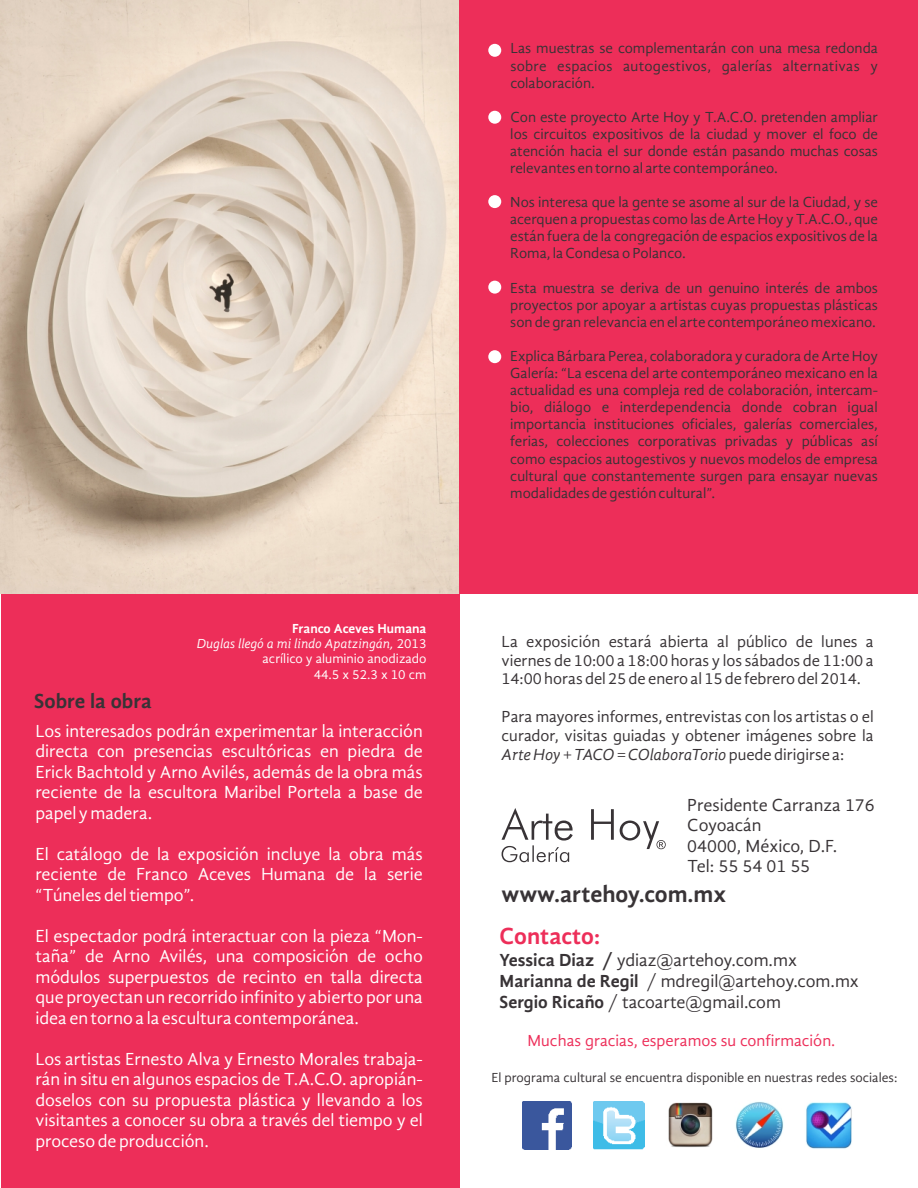
<style>
.page{position:relative;width:918px;height:1188px;background:#fff}
.page>*{position:absolute;margin:0;border:0;box-sizing:border-box;transform-origin:0 0}
.t1{font:700 24px "Gandhi Sans";color:#383336}
.t2{font:700 24px "Gandhi Sans";color:#ed2e59}
.t3{font:700 21px "Gandhi Sans";color:#383336}
.t4{font:18px/20.5px "Gandhi Sans";color:#fff;text-align:justify}
.t5{font:18px/20.5px "Gandhi Sans";color:#383336}
.t6{font:16.5px/18.8px "Gandhi Sans";color:#383336;text-align:justify}
.t7{font:16.5px "Gandhi Sans";color:#ed2e59}
.t8{font:15px/17.1px "Gandhi Sans";color:#383336;text-align:justify}
.t9{font:13.5px "Gandhi Sans";color:#383336}
.t10{font:13.5px/15.5px "Gandhi Sans";color:#fff;text-align:right}
.t11{font:italic 13.5px "Gandhi Sans";color:#fff}
.t12{font:700 13.5px "Gandhi Sans";color:#fff}
.s1{font-style:normal}
.s2{font-style:italic}
.s3{font-weight:700}
</style>
<div class="page">
<div style="left:1px;top:594px;width:459px;height:594px;background:#ed2e59"></div>
<div style="left:459px;top:0;width:459px;height:594px;background:#ed2e59"></div>
<svg style="left:502px;top:808px;width:164px;height:54px"></svg>
<img style="left:0;top:0;width:459px;height:593px">
<img style="left:523px;top:1101px;width:49px;height:49px">
<img style="left:593px;top:1101px;width:52px;height:49px">
<img style="left:668px;top:1102px;width:45px;height:45px">
<img style="left:735px;top:1101px;width:49px;height:47px">
<img style="left:806px;top:1102px;width:46px;height:47px">
<div style="left:488px;top:44px;width:13px;height:13px;background:#fff;border-radius:50%"></div>
<div style="left:488px;top:111px;width:13px;height:13px;background:#fff;border-radius:50%"></div>
<div style="left:488px;top:195px;width:13px;height:13px;background:#fff;border-radius:50%"></div>
<div style="left:488px;top:281px;width:13px;height:13px;background:#fff;border-radius:50%"></div>
<div style="left:488px;top:350px;width:13px;height:13px;background:#fff;border-radius:50%"></div>
<h2 class="t3" style="left:34px;top:692px;width:119px">Sobre la obra</h2>
<p class="t12" style="left:292px;top:622px;width:136px">Franco Aceves Humana</p>
<p class="t10" style="left:263px;top:652px;width:165px">acrílico y aluminio anodizado<br>44.5 x 52.3 x 10 cm</p>
<p class="t11" style="left:197px;top:638px;width:231px">Duglas llegó a mi lindo Apatzingán, <span class="s1">2013</span></p>
<p class="t4" style="left:35px;top:722px;width:389px">Los interesados podrán experimentar la interacción directa con presencias escultóricas en piedra de Erick Bachtold y Arno Avilés, además de la obra más reciente de la escultora Maribel Portela a base de papel y madera.</p>
<p class="t4" style="left:35px;top:845px;width:389px">El catálogo de la exposición incluye la obra más reciente de Franco Aceves Humana de la serie “Túneles del tiempo”.</p>
<p class="t4" style="left:35px;top:927px;width:389px">El espectador podrá interactuar con la pieza “Mon&shy;taña” de Arno Avilés, una composición de ocho módulos superpuestos de recinto en talla directa que proyectan un recorrido infinito y abierto por una idea en torno a la escultura contemporánea.</p>
<p class="t4" style="left:35px;top:1050px;width:389px">Los artistas Ernesto Alva y Ernesto Morales trabaja&shy;rán in situ en algunos espacios de T.A.C.O. apropián&shy;doselos con su propuesta plástica y llevando a los visitantes a conocer su obra a través del tiempo y el proceso de producción.</p>
<p class="t8" style="left:510px;top:41px;width:369px">Las muestras se complementarán con una mesa redonda sobre espacios autogestivos, galerías alternativas y colaboración.</p>
<p class="t8" style="left:510px;top:109px;width:369px">Con este proyecto Arte Hoy y T.A.C.O. pretenden ampliar los circuitos expositivos de la ciudad y mover el foco de atención hacia el sur donde están pasando muchas cosas relevantes en torno al arte contemporáneo.</p>
<p class="t8" style="left:510px;top:195px;width:369px">Nos interesa que la gente se asome al sur de la Ciudad, y se acerquen a propuestas como las de Arte Hoy y T.A.C.O., que están fuera de la congregación de espacios expositivos de la Roma, la Condesa o Polanco.</p>
<p class="t8" style="left:510px;top:280px;width:369px">Esta muestra se deriva de un genuino interés de ambos proyectos por apoyar a artistas cuyas propuestas plásticas son de gran relevancia en el arte contemporáneo mexicano.</p>
<p class="t8" style="left:510px;top:348px;width:369px">Explica Bárbara Perea, colaboradora y curadora de Arte Hoy Galería: “La escena del arte contemporáneo mexicano en la actualidad es una compleja red de colaboración, intercam&shy;bio, diálogo e interdependencia donde cobran igual importancia instituciones oficiales, galerías comerciales, ferias, colecciones corporativas privadas y públicas así como espacios autogestivos y nuevos modelos de empresa cultural que constantemente surgen para ensayar nuevas modalidades de gestión cultural”.</p>
<p class="t6" style="left:502px;top:633px;width:374px">La exposición estará abierta al público de lunes a viernes de 10:00 a 18:00 horas y los sábados de 11:00 a 14:00 horas del 25 de enero al 15 de febrero del 2014.</p>
<p class="t6" style="left:502px;top:708px;width:374px">Para mayores informes, entrevistas con los artistas o el curador, visitas guiadas y obtener imágenes sobre la <span class="s2">Arte Hoy + TACO = COlaboraTorio</span> puede dirigirse a:</p>
<p class="t5" style="left:687px;top:796px;width:189px">Presidente Carranza 176<br>Coyoacán<br>04000, México, D.F.<br>Tel: 55 54 01 55</p>
<h1 class="t1" style="left:502px;top:884px;width:226px">www.artehoy.com.mx</h1>
<h1 class="t2" style="left:500px;top:926px;width:102px">Contacto:</h1>
<p class="t5" style="left:500px;top:951px;width:361px"><span class="s3">Yessica Diaz /</span> ydiaz@artehoy.com.mx<br><span class="s3">Marianna de Regil</span> / mdregil@artehoy.com.mx<br><span class="s3">Sergio Ricaño</span> / tacoarte@gmail.com</p>
<p class="t7" style="left:528px;top:1033px;width:309px">Muchas gracias, esperamos su confirmación.</p>
<p class="t9" style="left:491px;top:1071px;width:407px">El programa cultural se encuentra disponible en nuestras redes sociales:</p>
</div>
